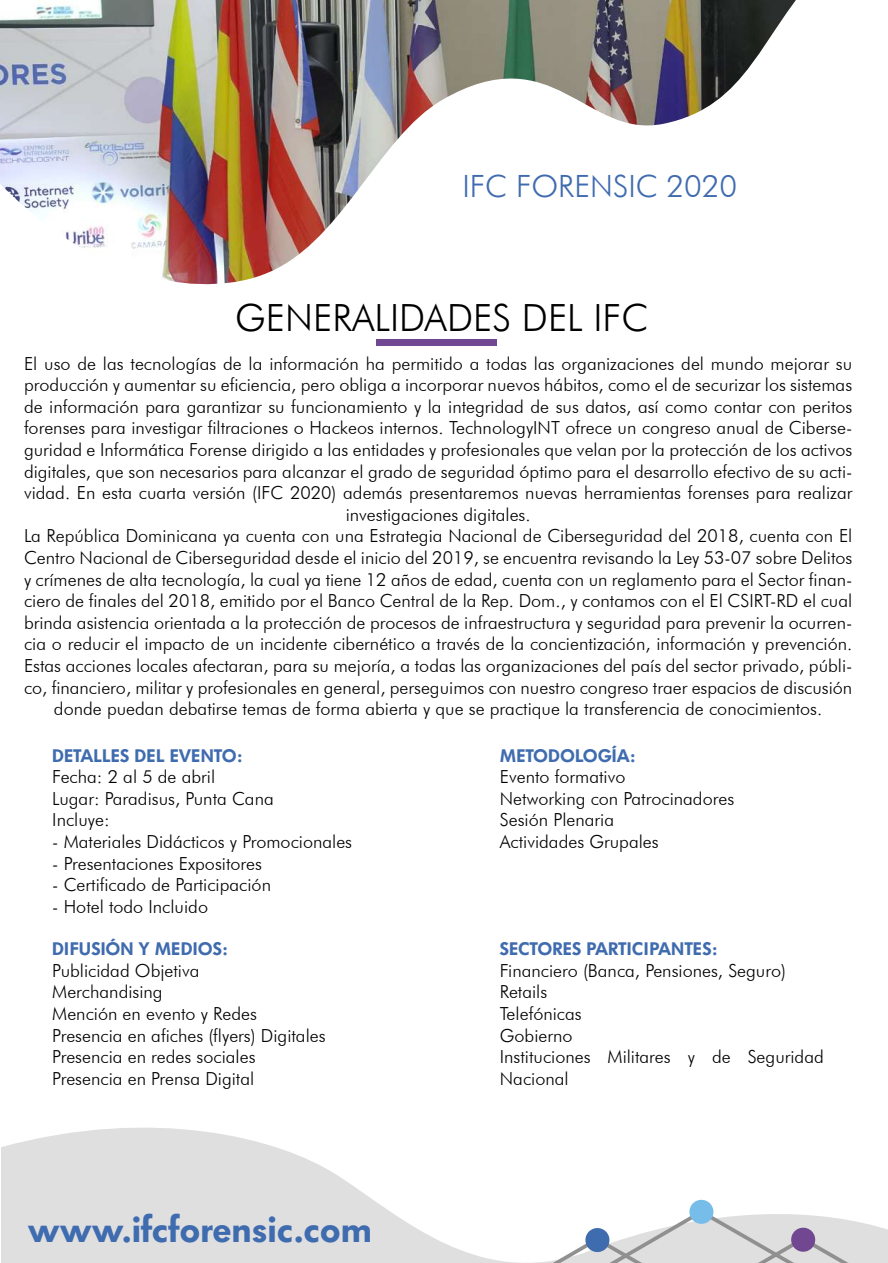
<style>
.page{position:relative;width:888px;height:1263px;background:#fff}
.page>*{position:absolute;margin:0;border:0;box-sizing:border-box;transform-origin:0 0}
.t1{font:600 37.5px "Futura BQ";color:#3f6baf}
.t2{font:300 37.5px "Futura BT";color:#000}
.t3{font:300 30.75px "Futura BT";color:#3f6baf}
.t4{font:300 18px/21.6px "Futura BT";color:#000}
.t5{font:600 18px "Futura BQ";color:#3f6baf}
</style>
<div class="page">
<img style="left:0;top:0;width:796px;height:346px">
<svg style="left:1px;top:1127px;width:887px;height:136px"></svg>
<svg style="left:515px;top:1199px;width:370px;height:64px"></svg>
<div style="left:376px;top:339px;width:121px;height:6px;background:#704790"></div>
<h2 class="t3" style="left:462px;top:168px;width:276px">IFC FORENSIC 2020</h2>
<h1 class="t2" style="left:235px;top:295px;width:414px">GENERALIDADES DEL IFC</h1>
<p class="t4" style="left:24px;top:352px;width:830px;text-align:center">El uso de las tecnologías de la información ha permitido a todas las organizaciones del mundo mejorar su producción y aumentar su eficiencia, pero obliga a incorporar nuevos hábitos, como el de securizar los sistemas de información para garantizar su funcionamiento y la integridad de sus datos, así como contar con peritos forenses para investigar filtraciones o Hackeos internos. TechnologyINT ofrece un congreso anual de Ciberse&shy;guridad e Informática Forense dirigido a las entidades y profesionales que velan por la protección de los activos digitales, que son necesarios para alcanzar el grado de seguridad óptimo para el desarrollo efectivo de su acti&shy;vidad. En esta cuarta versión (IFC 2020) además presentaremos nuevas herramientas forenses para realizar investigaciones digitales.<br>La República Dominicana ya cuenta con una Estrategia Nacional de Ciberseguridad del 2018, cuenta con El Centro Nacional de Ciberseguridad desde el inicio del 2019, se encuentra revisando la Ley 53-07 sobre Delitos y crímenes de alta tecnología, la cual ya tiene 12 años de edad, cuenta con un reglamento para el Sector finan&shy;ciero de finales del 2018, emitido por el Banco Central de la Rep. Dom., y contamos con el El CSIRT-RD el cual brinda asistencia orientada a la protección de procesos de infraestructura y seguridad para prevenir la ocurren&shy;cia o reducir el impacto de un incidente cibernético a través de la concientización, información y prevención.<br>Estas acciones locales afectaran, para su mejoría, a todas las organizaciones del país del sector privado, públi&shy;co, financiero, militar y profesionales en general, perseguimos con nuestro congreso traer espacios de discusión donde puedan debatirse temas de forma abierta y que se practique la transferencia de conocimientos.</p>
<p class="t5" style="left:52px;top:745px;width:191px">DETALLES DEL EVENTO:</p>
<p class="t4" style="left:52px;top:766px;width:223px">Fecha: 2 al 5 de abril<br>Lugar: Paradisus, Punta Cana<br>Incluye:</p>
<p class="t4" style="left:52px;top:831px;width:301px">- Materiales Didácticos y Promocionales</p>
<p class="t4" style="left:52px;top:852px;width:211px">- Presentaciones Expositores</p>
<p class="t4" style="left:52px;top:874px;width:220px">- Certificado de Participación</p>
<p class="t4" style="left:52px;top:896px;width:157px">- Hotel todo Incluido</p>
<p class="t5" style="left:52px;top:938px;width:177px">DIFUSIÓN Y MEDIOS:</p>
<p class="t4" style="left:52px;top:959px;width:275px">Publicidad Objetiva<br>Merchandising<br>Mención en evento y Redes<br>Presencia en afiches (flyers) Digitales<br>Presencia en redes sociales<br>Presencia en Prensa Digital</p>
<h1 class="t1" style="left:28px;top:1206px;width:346px">www.ifcforensic.com</h1>
<p class="t5" style="left:500px;top:745px;width:137px">METODOLOGÍA:</p>
<p class="t4" style="left:500px;top:766px;width:236px">Evento formativo<br>Networking con Patrocinadores<br>Sesión Plenaria<br>Actividades Grupales</p>
<p class="t5" style="left:500px;top:938px;width:219px">SECTORES PARTICIPANTES:</p>
<p class="t4" style="left:500px;top:959px;width:326px">Financiero (Banca, Pensiones, Seguro)<br>Retails<br>Telefónicas<br>Gobierno<br>Instituciones Militares y de Seguridad<br>Nacional</p>
</div>
